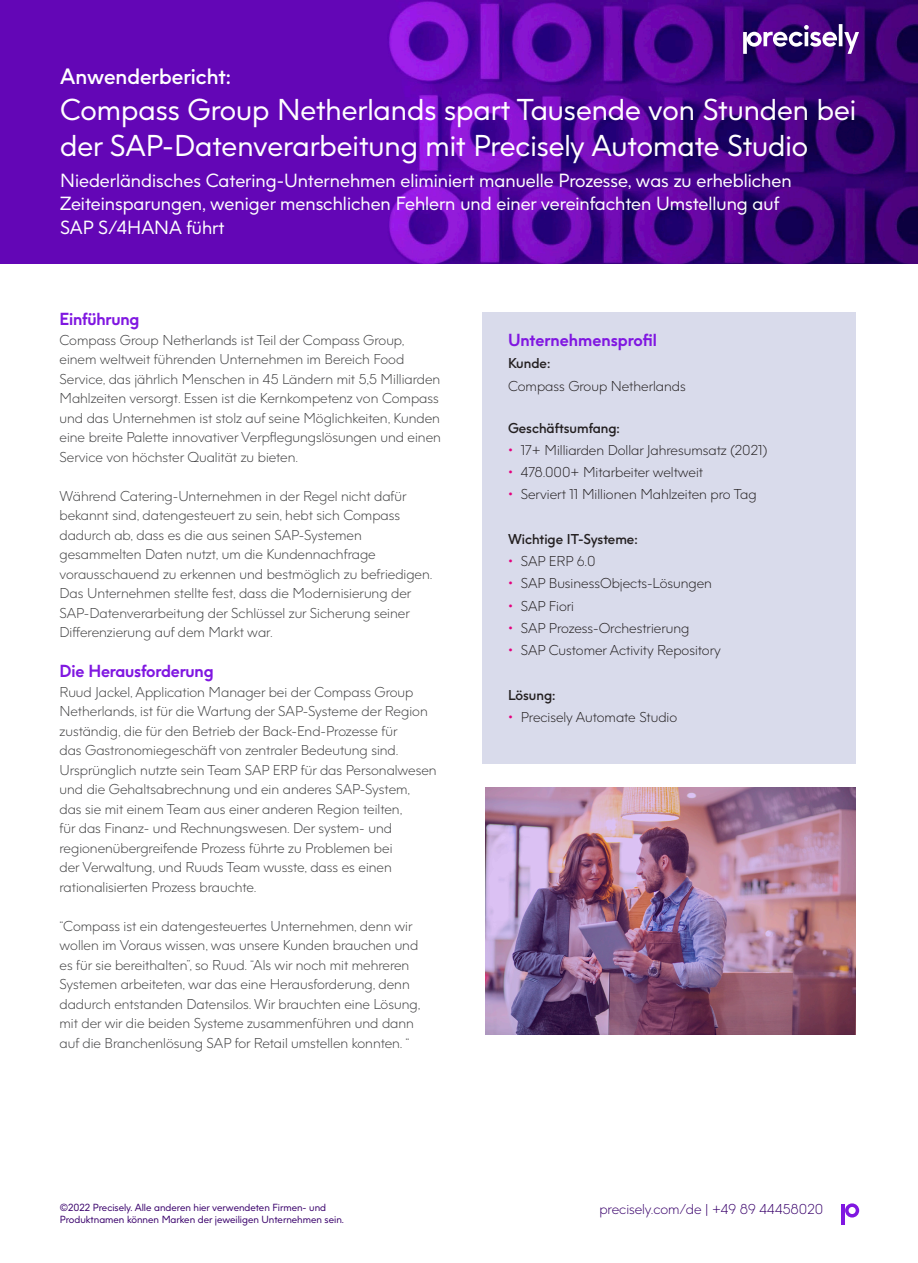
<style>
.page{position:relative;width:918px;height:1263px;background:#fff}
.page>*{position:absolute;margin:0;border:0;box-sizing:border-box;transform-origin:0 0}
.t1{font:28.5px/36px "Precisely";color:#fff}
.t2{font:600 21px "Precisely";color:#fff}
.t3{font:18px/23.2px "Precisely";color:#fff}
.Body{font:700 16.5px "Precisely";letter-spacing:-.01em;color:#8017e1}
.Body-2{font:300 13.5px/19.5px "Precisely";color:#3e3e3f}
.t4{font:300 13.5px "Precisely";color:#231f20}
.t5{font:600 13.5px "Precisely";color:#231f20}
.t6{font:300 13.5px "Precisely";color:#39006b}
.t7{font:9.75px "Precisely";color:#39006b}
.s1{font-weight:400;color:#e5007e}
</style>
<div class="page">
<img style="left:0;top:0;width:918px;height:264px">
<svg style="left:845px;top:1203px;width:14px;height:14px"></svg>
<hr style="left:842px;top:1204px;width:3px;height:20px;background:#8017e1">
<svg style="left:743px;top:24px;width:116px;height:30px"></svg>
<div style="left:483px;top:312px;width:373px;height:451px;background:#d9dbeb"></div>
<img style="left:485px;top:787px;width:371px;height:247px">
<p class="t2" style="left:60px;top:62px;width:172px">Anwenderbericht:</p>
<p class="t1" style="left:60px;top:91px;width:798px">Compass Group Netherlands spart Tausende von Stunden bei der SAP-Datenverarbeitung mit Precisely Automate Studio</p>
<p class="t3" style="left:60px;top:169px;width:733px">Niederländisches Catering-Unternehmen eliminiert manuelle Prozesse, was zu erheblichen<br>Zeiteinsparungen, weniger menschlichen Fehlern und einer vereinfachten Umstellung auf<br>SAP S/4HANA führt</p>
<p class="Body" style="left:60px;top:309px;width:82px">Einführung</p>
<p class="Body-2" style="left:60px;top:330px;width:383px">Compass Group Netherlands ist Teil der Compass Group, einem weltweit führenden Unternehmen im Bereich Food Service, das jährlich Menschen in 45 Ländern mit 5,5 Milliarden Mahlzeiten versorgt. Essen ist die Kernkompetenz von Compass und das Unternehmen ist stolz auf seine Möglichkeiten, Kunden eine breite Palette innovativer Verpflegungslösungen und einen Service von höchster Qualität zu bieten.</p>
<p class="Body-2" style="left:60px;top:486px;width:375px">Während Catering-Unternehmen in der Regel nicht dafür bekannt sind, datengesteuert zu sein, hebt sich Compass dadurch ab, dass es die aus seinen SAP-Systemen gesammelten Daten nutzt, um die Kundennachfrage vorausschauend zu erkennen und bestmöglich zu befriedigen.<br>Das Unternehmen stellte fest, dass die Modernisierung der SAP-Datenverarbeitung der Schlüssel zur Sicherung seiner Differenzierung auf dem Markt war.</p>
<p class="Body" style="left:60px;top:660px;width:156px">Die Herausforderung</p>
<p class="Body-2" style="left:60px;top:682px;width:379px">Ruud Jackel, Application Manager bei der Compass Group Netherlands, ist für die Wartung der SAP-Systeme der Region zuständig, die für den Betrieb der Back-End-Prozesse für<br>das Gastronomiegeschäft von zentraler Bedeutung sind.<br>Ursprünglich nutzte sein Team SAP ERP für das Personalwesen und die Gehaltsabrechnung und ein anderes SAP-System,<br>das sie mit einem Team aus einer anderen Region teilten,<br>für das Finanz- und Rechnungswesen. Der system- und regionenübergreifende Prozess führte zu Problemen bei<br>der Verwaltung, und Ruuds Team wusste, dass es einen rationalisierten Prozess brauchte.</p>
<p class="Body-2" style="left:60px;top:916px;width:362px">“Compass ist ein datengesteuertes Unternehmen, denn wir wollen im Voraus wissen, was unsere Kunden brauchen und es für sie bereithalten”, so Ruud. “Als wir noch mit mehreren Systemen arbeiteten, war das eine Herausforderung, denn dadurch entstanden Datensilos. Wir brauchten eine Lösung, mit der wir die beiden Systeme zusammenführen und dann auf die Branchenlösung SAP for Retail umstellen konnten. “</p>
<p class="Body" style="left:508px;top:329px;width:150px">Unternehmensprofil</p>
<p class="t5" style="left:508px;top:355px;width:44px">Kunde:</p>
<p class="t4" style="left:508px;top:377px;width:179px">Compass Group Netherlands</p>
<p class="t5" style="left:508px;top:419px;width:113px">Geschäftsumfang:</p>
<p class="t4" style="left:508px;top:442px;width:261px"><span class="s1">•</span> 17+ Milliarden Dollar Jahresumsatz (2021)</p>
<p class="t4" style="left:508px;top:464px;width:197px"><span class="s1">•</span> 478.000+ Mitarbeiter weltweit</p>
<p class="t4" style="left:508px;top:486px;width:250px"><span class="s1">•</span> Serviert 11 Millionen Mahlzeiten pro Tag</p>
<p class="t5" style="left:508px;top:530px;width:131px">Wichtige IT-Systeme:</p>
<p class="t4" style="left:508px;top:553px;width:89px"><span class="s1">•</span> SAP ERP 6.0</p>
<p class="t4" style="left:508px;top:575px;width:205px"><span class="s1">•</span> SAP BusinessObjects-Lösungen</p>
<p class="t4" style="left:508px;top:597px;width:68px"><span class="s1">•</span> SAP Fiori</p>
<p class="t4" style="left:508px;top:620px;width:183px"><span class="s1">•</span> SAP Prozess-Orchestrierung</p>
<p class="t4" style="left:508px;top:642px;width:214px"><span class="s1">•</span> SAP Customer Activity Repository</p>
<p class="t5" style="left:508px;top:686px;width:49px">Lösung:</p>
<p class="t4" style="left:508px;top:709px;width:171px"><span class="s1">•</span> Precisely Automate Studio</p>
<p class="t7" style="left:60px;top:1201px;width:268px">©2022 Precisely. Alle anderen hier verwendeten Firmen- und</p>
<p class="t6" style="left:599px;top:1201px;width:225px">precisely.com/de | +49 89 44458020</p>
<p class="t7" style="left:60px;top:1213px;width:286px">Produktnamen können Marken der jeweiligen Unternehmen sein.</p>
</div>
